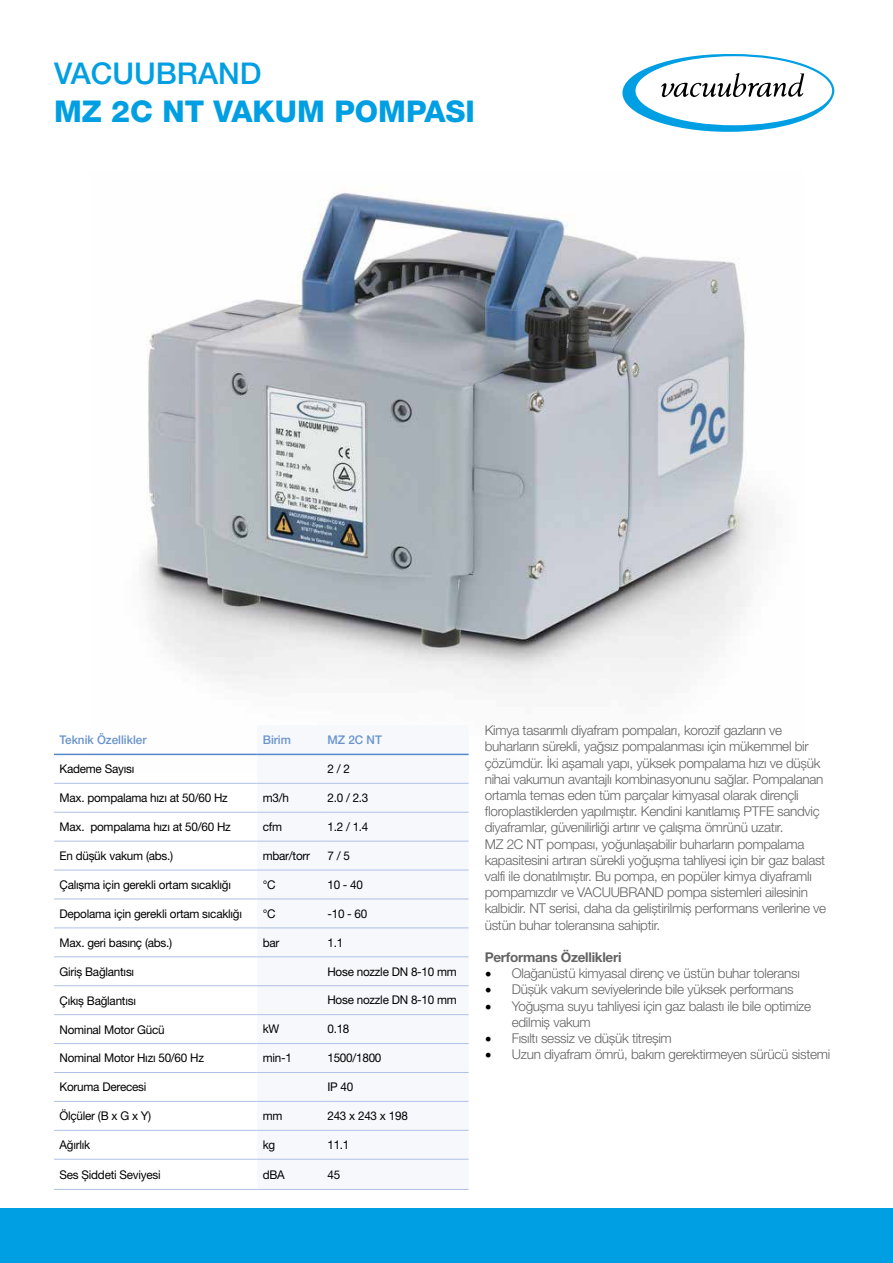
<style>
.page{position:relative;width:893px;height:1263px;background:#fff}
.page>*{position:absolute;margin:0;border:0;box-sizing:border-box;transform-origin:0 0}
.t1{font:800 30px "Helvetica Neue LT Pro";color:#009fe3}
.t2{font:500 30px "Helvetica Neue LT Pro";color:#009fe3}
.t3{font:300 13.5px/16.2px "Helvetica Neue LT Pro";letter-spacing:-.02em;color:#646363}
.t4{font:700 13.5px "Helvetica Neue LT Pro";letter-spacing:-.02em;color:#646363}
.t5{font:12px "Helvetica Neue LT Pro";letter-spacing:-.02em;color:#000}
.t6{font:500 12px "Helvetica Neue LT Pro";color:#6993cd}
.s1{font-family:"Minion Pro";font-weight:400;font-size:18px;color:#000}
</style>
<div class="page">
<img style="left:89px;top:192px;width:673px;height:564px">
<div style="left:257px;top:725px;width:212px;height:464px;background:#f6f8fc"></div>
<hr style="left:54px;top:783px;width:203px;height:1px;background:#b0c1e5">
<hr style="left:257px;top:783px;width:65px;height:1px;background:#b0c1e5">
<hr style="left:322px;top:783px;width:147px;height:1px;background:#b0c1e5">
<hr style="left:54px;top:812px;width:203px;height:1px;background:#b0c1e5">
<hr style="left:257px;top:812px;width:65px;height:1px;background:#b0c1e5">
<hr style="left:322px;top:812px;width:147px;height:1px;background:#b0c1e5">
<hr style="left:54px;top:841px;width:203px;height:1px;background:#b0c1e5">
<hr style="left:257px;top:841px;width:65px;height:1px;background:#b0c1e5">
<hr style="left:322px;top:841px;width:147px;height:1px;background:#b0c1e5">
<hr style="left:54px;top:870px;width:203px;height:1px;background:#b0c1e5">
<hr style="left:257px;top:870px;width:65px;height:1px;background:#b0c1e5">
<hr style="left:322px;top:870px;width:147px;height:1px;background:#b0c1e5">
<hr style="left:54px;top:899px;width:203px;height:1px;background:#b0c1e5">
<hr style="left:257px;top:899px;width:65px;height:1px;background:#b0c1e5">
<hr style="left:322px;top:899px;width:147px;height:1px;background:#b0c1e5">
<hr style="left:54px;top:928px;width:203px;height:1px;background:#b0c1e5">
<hr style="left:257px;top:928px;width:65px;height:1px;background:#b0c1e5">
<hr style="left:322px;top:928px;width:147px;height:1px;background:#b0c1e5">
<hr style="left:54px;top:956px;width:203px;height:1px;background:#b0c1e5">
<hr style="left:257px;top:956px;width:65px;height:1px;background:#b0c1e5">
<hr style="left:322px;top:956px;width:147px;height:1px;background:#b0c1e5">
<hr style="left:54px;top:985px;width:203px;height:1px;background:#b0c1e5">
<hr style="left:257px;top:985px;width:65px;height:1px;background:#b0c1e5">
<hr style="left:322px;top:985px;width:147px;height:1px;background:#b0c1e5">
<hr style="left:54px;top:1014px;width:203px;height:1px;background:#b0c1e5">
<hr style="left:257px;top:1014px;width:65px;height:1px;background:#b0c1e5">
<hr style="left:322px;top:1014px;width:147px;height:1px;background:#b0c1e5">
<hr style="left:54px;top:1043px;width:203px;height:1px;background:#b0c1e5">
<hr style="left:257px;top:1043px;width:65px;height:1px;background:#b0c1e5">
<hr style="left:322px;top:1043px;width:147px;height:1px;background:#b0c1e5">
<hr style="left:54px;top:1072px;width:203px;height:1px;background:#b0c1e5">
<hr style="left:257px;top:1072px;width:65px;height:1px;background:#b0c1e5">
<hr style="left:322px;top:1072px;width:147px;height:1px;background:#b0c1e5">
<hr style="left:54px;top:1101px;width:203px;height:1px;background:#b0c1e5">
<hr style="left:257px;top:1101px;width:65px;height:1px;background:#b0c1e5">
<hr style="left:322px;top:1101px;width:147px;height:1px;background:#b0c1e5">
<hr style="left:54px;top:1130px;width:203px;height:1px;background:#b0c1e5">
<hr style="left:257px;top:1130px;width:65px;height:1px;background:#b0c1e5">
<hr style="left:322px;top:1130px;width:147px;height:1px;background:#b0c1e5">
<hr style="left:54px;top:1159px;width:203px;height:1px;background:#b0c1e5">
<hr style="left:257px;top:1159px;width:65px;height:1px;background:#b0c1e5">
<hr style="left:322px;top:1159px;width:147px;height:1px;background:#b0c1e5">
<hr style="left:54px;top:1189px;width:203px;height:1px;background:#b0c1e5">
<hr style="left:257px;top:1189px;width:65px;height:1px;background:#b0c1e5">
<hr style="left:322px;top:1189px;width:147px;height:1px;background:#b0c1e5">
<hr style="left:54px;top:754px;width:203px;height:1px;background:#5488c7">
<hr style="left:257px;top:754px;width:65px;height:1px;background:#5488c7">
<hr style="left:322px;top:754px;width:147px;height:1px;background:#5488c7">
<svg style="left:622px;top:54px;width:212px;height:78px"></svg>
<div style="left:0;top:1208px;width:893px;height:55px;background:#009fe3"></div>
<h1 class="t2" style="left:54px;top:56px;width:209px">VACUUBRAND</h1>
<h1 class="t1" style="left:54px;top:93px;width:423px">MZ 2C NT VAKUM POMPASI</h1>
<p class="t6" style="left:60px;top:733px;width:88px">Teknik Özellikler</p>
<p class="t6" style="left:263px;top:733px;width:30px">Birim</p>
<p class="t6" style="left:327px;top:733px;width:56px">MZ 2C NT</p>
<p class="t5" style="left:60px;top:762px;width:76px">Kademe Sayısı</p>
<p class="t5" style="left:327px;top:762px;width:24px">2 / 2</p>
<p class="t5" style="left:60px;top:791px;width:170px">Max. pompalama hızı at 50/60 Hz</p>
<p class="t5" style="left:263px;top:791px;width:28px">m3/h</p>
<p class="t5" style="left:327px;top:791px;width:43px">2.0 / 2.3</p>
<p class="t5" style="left:60px;top:820px;width:173px">Max. pompalama hızı at 50/60 Hz</p>
<p class="t5" style="left:263px;top:819px;width:21px">cfm</p>
<p class="t5" style="left:327px;top:819px;width:43px">1.2 / 1.4</p>
<p class="t5" style="left:60px;top:849px;width:115px">En düşük vakum (abs.)</p>
<p class="t5" style="left:263px;top:848px;width:49px">mbar/torr</p>
<p class="t5" style="left:327px;top:848px;width:24px">7 / 5</p>
<p class="t5" style="left:60px;top:877px;width:173px">Çalışma için gerekli ortam sıcaklığı</p>
<p class="t5" style="left:263px;top:877px;width:14px">°C</p>
<p class="t5" style="left:327px;top:877px;width:37px">10 - 40</p>
<p class="t5" style="left:60px;top:906px;width:184px">Depolama için gerekli ortam sıcaklığı</p>
<p class="t5" style="left:263px;top:906px;width:14px">°C</p>
<p class="t5" style="left:327px;top:906px;width:41px">-10 - 60</p>
<p class="t5" style="left:60px;top:935px;width:114px">Max. geri basınç (abs.)</p>
<p class="t5" style="left:263px;top:935px;width:18px">bar</p>
<p class="t5" style="left:327px;top:935px;width:17px">1.1</p>
<p class="t5" style="left:60px;top:964px;width:76px">Giriş Bağlantısı</p>
<p class="t5" style="left:327px;top:964px;width:131px">Hose nozzle DN 8-10 mm</p>
<p class="t5" style="left:60px;top:993px;width:78px">Çıkış Bağlantısı</p>
<p class="t5" style="left:327px;top:993px;width:131px">Hose nozzle DN 8-10 mm</p>
<p class="t5" style="left:60px;top:1022px;width:107px">Nominal Motor Gücü</p>
<p class="t5" style="left:263px;top:1022px;width:18px">kW</p>
<p class="t5" style="left:327px;top:1022px;width:24px">0.18</p>
<p class="t5" style="left:60px;top:1051px;width:146px">Nominal Motor Hızı 50/60 Hz</p>
<p class="t5" style="left:263px;top:1051px;width:31px">min-1</p>
<p class="t5" style="left:327px;top:1051px;width:56px">1500/1800</p>
<p class="t5" style="left:60px;top:1080px;width:88px">Koruma Derecesi</p>
<p class="t5" style="left:327px;top:1080px;width:27px">IP 40</p>
<p class="t5" style="left:60px;top:1109px;width:93px">Ölçüler (B x G x Y)</p>
<p class="t5" style="left:263px;top:1109px;width:21px">mm</p>
<p class="t5" style="left:327px;top:1109px;width:82px">243 x 243 x 198</p>
<p class="t5" style="left:60px;top:1138px;width:32px">Ağırlık</p>
<p class="t5" style="left:263px;top:1137px;width:14px">kg</p>
<p class="t5" style="left:327px;top:1137px;width:24px">11.1</p>
<p class="t5" style="left:60px;top:1167px;width:103px">Ses Şiddeti Seviyesi</p>
<p class="t5" style="left:263px;top:1167px;width:24px">dBA</p>
<p class="t5" style="left:327px;top:1167px;width:14px">45</p>
<p class="t3" style="left:485px;top:722px;width:343px">Kimya tasarımlı diyafram pompaları, korozif gazların ve buharların sürekli, yağsız pompalanması için mükemmel bir çözümdür. İki aşamalı yapı, yüksek pompalama hızı ve düşük nihai vakumun avantajlı kombinasyonunu sağlar. Pompalanan ortamla temas eden tüm parçalar kimyasal olarak dirençli floroplastiklerden yapılmıştır. Kendini kanıtlamış PTFE sandviç diyaframlar, güvenilirliği artırır ve çalışma ömrünü uzatır.<br>MZ 2C NT pompası, yoğunlaşabilir buharların pompalama kapasitesini artıran sürekli yoğuşma tahliyesi için bir gaz balast valfi ile donatılmıştır. Bu pompa, en popüler kimya diyaframlı pompamızdır ve VACUUBRAND pompa sistemleri ailesinin kalbidir. NT serisi, daha da geliştirilmiş performans verilerine ve üstün buhar toleransına sahiptir.</p>
<p class="t4" style="left:485px;top:949px;width:138px">Performans Özellikleri</p>
<p class="t3" style="left:485px;top:965px;width:317px"><span class="s1">•</span> Olağanüstü kimyasal direnç ve üstün buhar toleransı</p>
<p class="t3" style="left:485px;top:981px;width:310px"><span class="s1">•</span> Düşük vakum seviyelerinde bile yüksek performans</p>
<p class="t3" style="left:512px;top:997px;width:301px;text-indent:-27px"><span class="s1">•</span> Yoğuşma suyu tahliyesi için gaz balastı ile bile optimize edilmiş vakum</p>
<p class="t3" style="left:485px;top:1030px;width:189px"><span class="s1">•</span> Fısıltı sessiz ve düşük titreşim</p>
<p class="t3" style="left:485px;top:1046px;width:347px"><span class="s1">•</span> Uzun diyafram ömrü, bakım gerektirmeyen sürücü sistemi</p>
</div>
